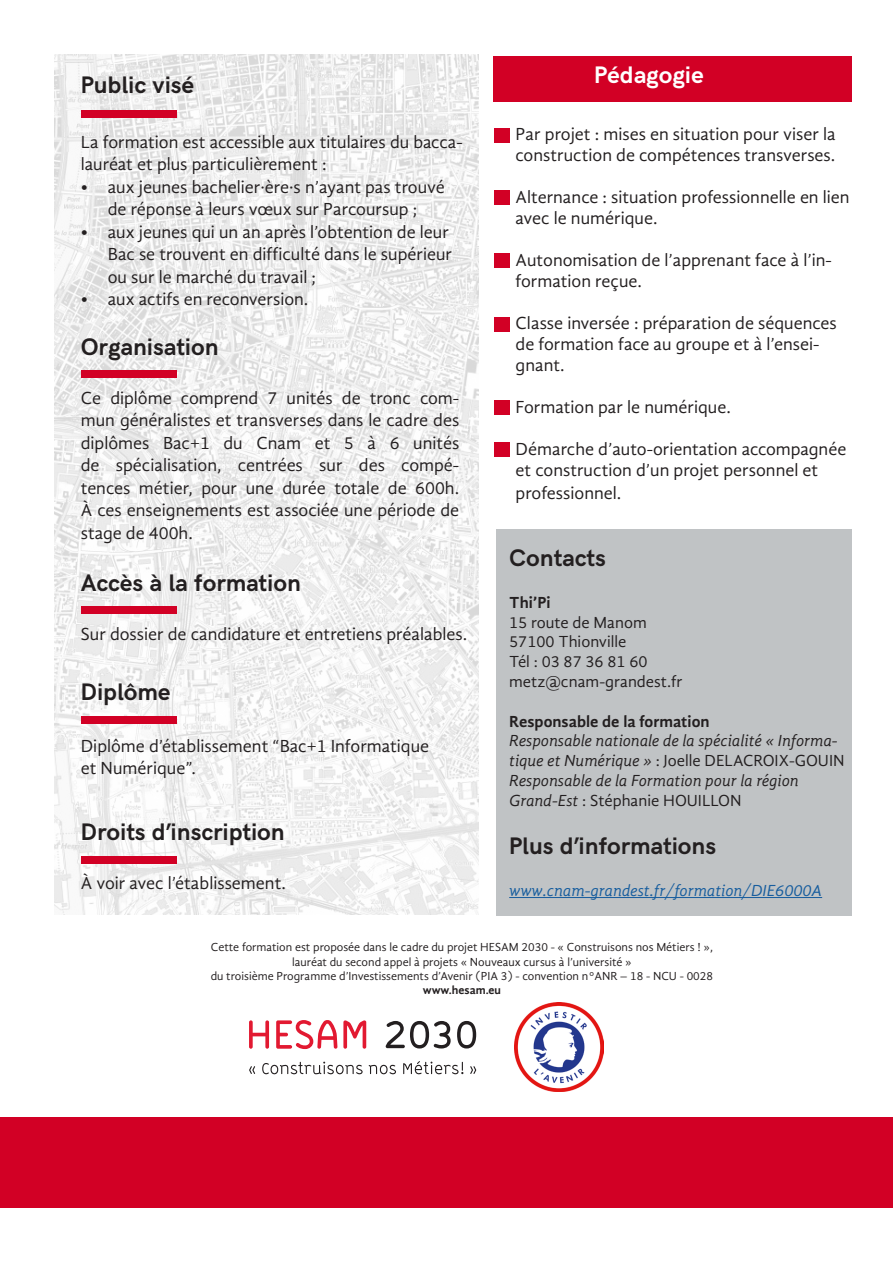
<style>
.page{position:relative;width:893px;height:1263px;background:#fff}
.page>*{position:absolute;margin:0;border:0;box-sizing:border-box;transform-origin:0 0}
.t1{font:700 24px "HK Grotesk";color:#231f20}
.t2{font:700 24px "HK Grotesk";color:#fff}
.t3{font:18px/22.5px "Gandhi Sans";color:#231f20}
.t4{font:italic 16.5px/19.8px "Gandhi Sans";letter-spacing:-.005em;color:#231f20}
.t5{font:16.5px/19.8px "Gandhi Sans";color:#231f20}
.t6{font:italic 16.5px "Gandhi Sans";color:#175d9e}
.t7{font:700 16.5px "Gandhi Sans";color:#231f20}
.t8{font:12px/14.4px "Gandhi Sans";color:#231f20;text-align:center}
.t9{font:700 12px "Gandhi Sans";color:#231f20}
.s1{font-weight:700}
.s2{font-style:normal}
</style>
<div class="page">
<div style="left:0;top:1117px;width:893px;height:91px;background:#d20025"></div>
<svg style="left:249px;top:1020px;width:20px;height:29px"></svg>
<svg style="left:276px;top:1020px;width:61px;height:29px"></svg>
<svg style="left:343px;top:1020px;width:23px;height:29px"></svg>
<svg style="left:386px;top:1021px;width:65px;height:27px"></svg>
<svg style="left:457px;top:1021px;width:19px;height:27px"></svg>
<svg style="left:249px;top:1066px;width:6px;height:8px"></svg>
<svg style="left:262px;top:1061px;width:101px;height:13px"></svg>
<svg style="left:369px;top:1065px;width:27px;height:9px"></svg>
<svg style="left:403px;top:1061px;width:60px;height:13px"></svg>
<svg style="left:470px;top:1066px;width:6px;height:8px"></svg>
<img style="left:515px;top:1003px;width:89px;height:89px">
<img style="left:54px;top:54px;width:424px;height:860px">
<div style="left:496px;top:529px;width:356px;height:386px;background:#c0c3c5"></div>
<hr style="left:509px;top:897px;width:313px;height:1px;background:#175d9e">
<div style="left:493px;top:56px;width:359px;height:46px;background:#d20025"></div>
<div style="left:81px;top:111px;width:95px;height:7px;background:#d20025"></div>
<div style="left:82px;top:370px;width:95px;height:8px;background:#d20025"></div>
<div style="left:82px;top:606px;width:95px;height:8px;background:#d20025"></div>
<div style="left:82px;top:716px;width:95px;height:7px;background:#d20025"></div>
<div style="left:82px;top:856px;width:95px;height:7px;background:#d20025"></div>
<div style="left:494px;top:129px;width:16px;height:14px;background:#d20025"></div>
<div style="left:494px;top:190px;width:16px;height:15px;background:#d20025"></div>
<div style="left:494px;top:253px;width:16px;height:15px;background:#d20025"></div>
<div style="left:494px;top:317px;width:16px;height:14px;background:#d20025"></div>
<div style="left:494px;top:400px;width:16px;height:14px;background:#d20025"></div>
<div style="left:494px;top:443px;width:16px;height:14px;background:#d20025"></div>
<p class="t1" style="left:81px;top:67px;width:115px">Public visé</p>
<p class="t3" style="left:81px;top:130px;width:384px">La formation est accessible aux titulaires du bacca&shy;lauréat et plus particulièrement :</p>
<p class="t3" style="left:81px;top:175px;width:365px;text-align:center">• aux jeunes bachelier·ère·s n’ayant pas trouvé de réponse à leurs vœux sur Parcoursup ;</p>
<p class="t3" style="left:108px;top:220px;width:346px;text-indent:-27px">• aux jeunes qui un an après l’obtention de leur<br>Bac se trouvent en difficulté dans le supérieur ou sur le marché du travail ;</p>
<p class="t3" style="left:81px;top:288px;width:229px">• aux actifs en reconversion.</p>
<p class="t1" style="left:81px;top:329px;width:140px">Organisation</p>
<p class="t3" style="left:81px;top:387px;width:380px;text-align:justify">Ce diplôme comprend 7 unités de tronc com&shy;mun généralistes et transverses dans le cadre des diplômes Bac+1 du Cnam et 5 à 6 unités de spécialisation, centrées sur des compé&shy;tences métier, pour une durée totale de 600h.<br>À ces enseignements est associée une période de stage de 400h.</p>
<p class="t1" style="left:81px;top:565px;width:222px">Accès à la formation</p>
<p class="t3" style="left:81px;top:623px;width:388px">Sur dossier de candidature et entretiens préalables.</p>
<p class="t1" style="left:81px;top:674px;width:91px">Diplôme</p>
<p class="t3" style="left:81px;top:734px;width:350px">Diplôme d’établissement “Bac+1 Informatique et Numérique”.</p>
<p class="t1" style="left:81px;top:814px;width:206px">Droits d’inscription</p>
<p class="t3" style="left:81px;top:872px;width:207px">À voir avec l’établissement.</p>
<p class="t2" style="left:594px;top:57px;width:111px">Pédagogie</p>
<p class="t3" style="left:516px;top:124px;width:322px;line-height:21px">Par projet : mises en situation pour viser la construction de compétences transverses.</p>
<p class="t3" style="left:516px;top:187px;width:336px;line-height:21px">Alternance : situation professionnelle en lien avec le numérique.</p>
<p class="t3" style="left:516px;top:250px;width:318px;line-height:21px">Autonomisation de l’apprenant face à l’in&shy;formation reçue.</p>
<p class="t3" style="left:516px;top:313px;width:323px;line-height:21px">Classe inversée : préparation de séquences de formation face au groupe et à l’ensei&shy;gnant.</p>
<p class="t3" style="left:516px;top:396px;width:217px">Formation par le numérique.</p>
<p class="t3" style="left:516px;top:438px;width:332px;line-height:21.8px">Démarche d’auto-orientation accompagnée et construction d’un projet personnel et professionnel.</p>
<p class="t1" style="left:509px;top:540px;width:98px">Contacts</p>
<p class="t5" style="left:509px;top:592px;width:139px"><span class="s1">Thi’Pi<br></span>15 route de Manom</p>
<p class="t5" style="left:509px;top:632px;width:119px">57100 Thionville</p>
<p class="t5" style="left:509px;top:652px;width:140px">Tél : 03 87 36 81 60</p>
<p class="t5" style="left:509px;top:672px;width:175px">metz@cnam-grandest.fr</p>
<p class="t7" style="left:509px;top:711px;width:202px">Responsable de la formation</p>
<p class="t4" style="left:509px;top:731px;width:337px">Responsable nationale de la spécialité « Informa&shy;tique et Numérique » <span class="s2">: Joelle DELACROIX-GOUIN</span></p>
<p class="t4" style="left:509px;top:771px;width:291px">Responsable de la Formation pour la région<br>Grand-Est <span class="s2">: Stéphanie HOUILLON</span></p>
<p class="t1" style="left:509px;top:828px;width:208px">Plus d’informations</p>
<p class="t6" style="left:509px;top:881px;width:314px">www.cnam-grandest.fr/formation/DIE6000A</p>
<p class="t8" style="left:211px;top:940px;width:504px">Cette formation est proposée dans le cadre du projet HESAM 2030 - « Construisons nos Métiers ! », lauréat du second appel à projets « Nouveaux cursus à l’université »<br>du troisième Programme d’Investissements d’Avenir (PIA 3) - convention n°ANR – 18 - NCU - 0028</p>
<p class="t9" style="left:423px;top:983px;width:80px">www.hesam.eu</p>
</div>
